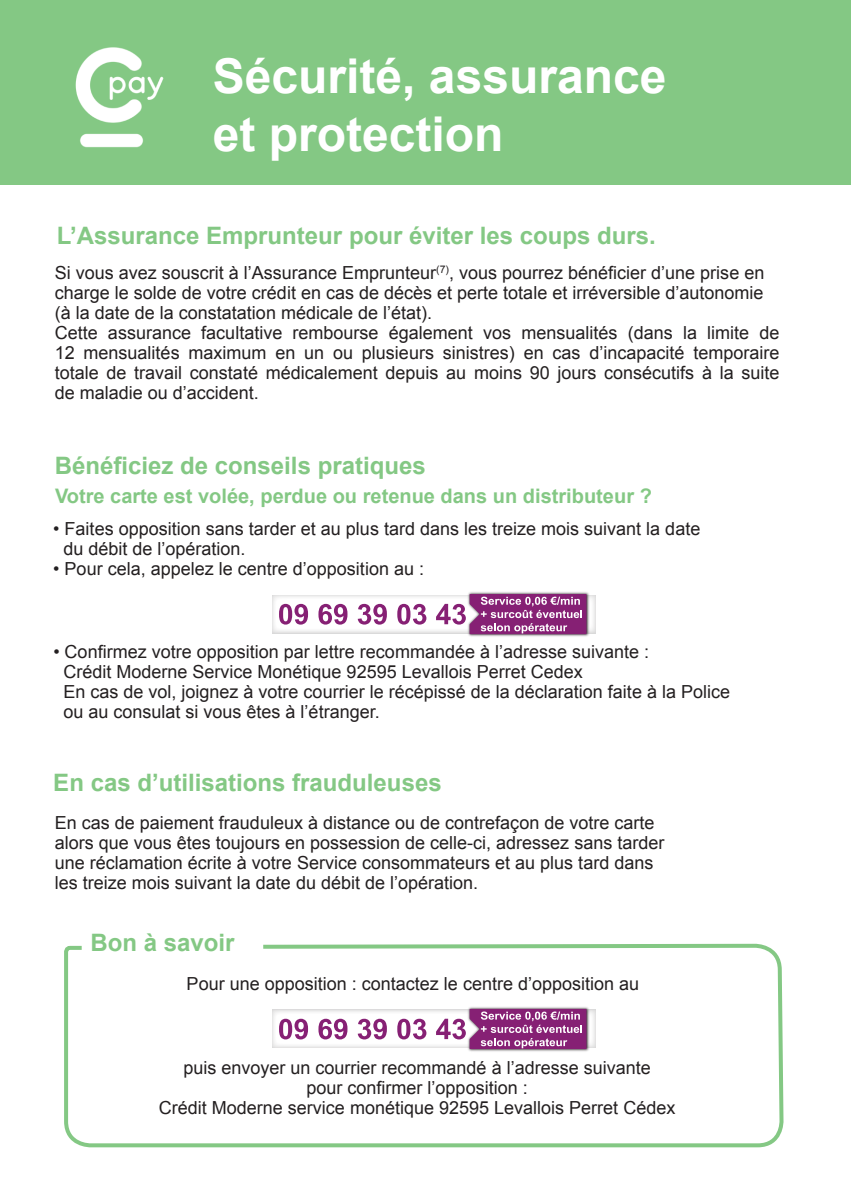
<style>
.page{position:relative;width:851px;height:1191px;background:#fff}
.page>*{position:absolute;margin:0;border:0;box-sizing:border-box;transform-origin:0 0}
.t1{font:700 48px/57.6px "Arial";color:#fff}
.t2{font:700 24px "Arial";color:#84c884}
.t3{font:700 20px "Arial";color:#84c884}
.t4{font:18px/20px "Arial";color:#231f20}
</style>
<div class="page">
<div style="left:0;top:0;width:850px;height:184px;background:#84c884"></div>
<svg style="left:64px;top:943px;width:720px;height:205px"></svg>
<div style="left:272px;top:595px;width:323px;height:38px;background:linear-gradient(to bottom,#fff,#fafafa)"></div>
<img style="left:468px;top:592px;width:122px;height:45px">
<svg style="left:279px;top:604px;width:29px;height:20px"></svg>
<svg style="left:318px;top:604px;width:29px;height:20px"></svg>
<svg style="left:357px;top:604px;width:30px;height:20px"></svg>
<svg style="left:397px;top:604px;width:29px;height:20px"></svg>
<svg style="left:436px;top:594px;width:150px;height:40px"></svg>
<div style="left:272px;top:1010px;width:323px;height:38px;background:linear-gradient(to bottom,#fff,#fafafa)"></div>
<img style="left:466px;top:1005px;width:124px;height:47px">
<svg style="left:279px;top:1018px;width:29px;height:21px"></svg>
<svg style="left:318px;top:1018px;width:29px;height:21px"></svg>
<svg style="left:357px;top:1018px;width:30px;height:21px"></svg>
<svg style="left:397px;top:1018px;width:29px;height:21px"></svg>
<svg style="left:436px;top:1009px;width:150px;height:40px"></svg>
<img style="left:75px;top:47px;width:89px;height:101px">
<h1 class="t1" style="left:213px;top:48px;width:455px">Sécurité, assurance et protection</h1>
<h2 class="t2" style="left:57px;top:219px;width:600px">L’Assurance Emprunteur pour éviter les coups durs.</h2>
<p class="t4" style="left:55px;top:263px;width:726px">Si vous avez souscrit à l’Assurance Emprunteur<sup>(7)</sup>, vous pourrez bénéficier d’une prise en charge le solde de votre crédit en cas de décès et perte totale et irréversible d’autonomie (à la date de la constatation médicale de l’état).<br>Cette assurance facultative rembourse également vos mensualités (dans la limite de 12 mensualités maximum en un ou plusieurs sinistres) en cas d’incapacité temporaire totale de travail constaté médicalement depuis au moins 90 jours consécutifs à la suite de maladie ou d’accident.</p>
<h2 class="t2" style="left:55px;top:448px;width:372px">Bénéficiez de conseils pratiques</h2>
<p class="t3" style="left:55px;top:481px;width:598px">Votre carte est volée, perdue ou retenue dans un distributeur ?</p>
<p class="t4" style="left:63px;top:518px;width:638px;text-indent:-10px">• Faites opposition sans tarder et au plus tard dans les treize mois suivant la date du débit de l’opération.</p>
<p class="t4" style="left:53px;top:558px;width:372px">• Pour cela, appelez le centre d’opposition au :</p>
<p class="t4" style="left:63px;top:642px;width:668px;text-indent:-10px">• Confirmez votre opposition par lettre recommandée à l’adresse suivante :<br>Crédit Moderne Service Monétique 92595 Levallois Perret Cedex<br>En cas de vol, joignez à votre courrier le récépissé de la déclaration faite à la Police ou au consulat si vous êtes à l’étranger.</p>
<h2 class="t2" style="left:53px;top:765px;width:390px">En cas d’utilisations frauduleuses</h2>
<p class="t4" style="left:55px;top:812px;width:611px">En cas de paiement frauduleux à distance ou de contrefaçon de votre carte alors que vous êtes toujours en possession de celle-ci, adressez sans tarder une réclamation écrite à votre Service consommateurs et au plus tard dans les treize mois suivant la date du débit de l’opération.</p>
<h2 class="t2" style="left:90px;top:925px;width:146px">Bon à savoir</h2>
<p class="t4" style="left:187px;top:973px;width:454px">Pour une opposition : contactez le centre d’opposition au</p>
<p class="t4" style="left:159px;top:1057px;width:518px;text-align:center">puis envoyer un courrier recommandé à l’adresse suivante<br>pour confirmer l’opposition :<br>Crédit Moderne service monétique 92595 Levallois Perret Cédex</p>
</div>
